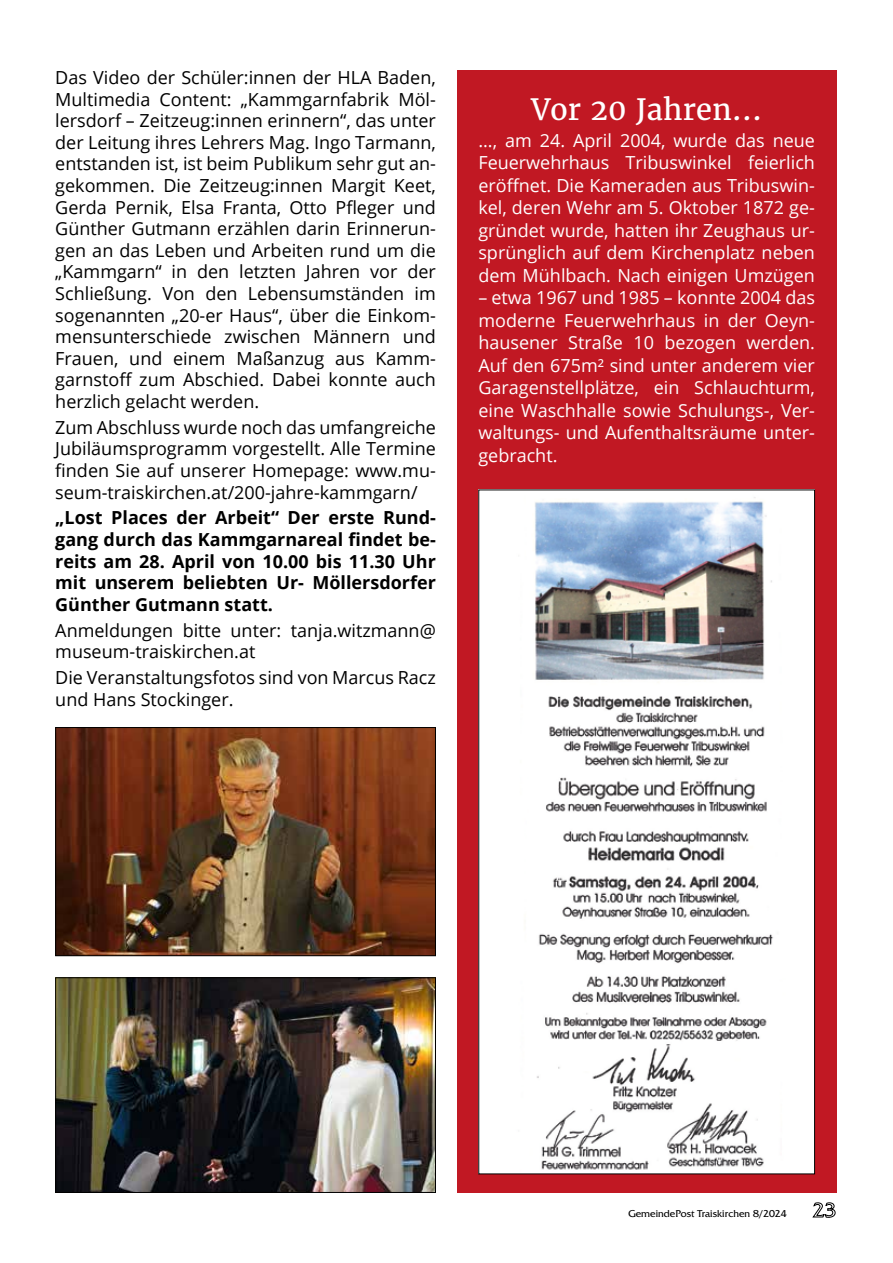
<style>
.page{position:relative;width:893px;height:1263px;background:#fff}
.page>*{position:absolute;margin:0;border:0;box-sizing:border-box;transform-origin:0 0}
.t1{font:29.25px "Merriweather";color:#fff}
.t2{font:18px/21.6px "Open Sans";color:#000;text-align:justify}
.t3{font:18px/22.5px "Open Sans";color:#fff;text-align:justify}
.t4{font:700 18px/21.6px "Open Sans";color:#000;text-align:justify}
.t5{font:10.5px "Friz Quadrata Std";color:#000}
.s1{font-size:21px}
</style>
<div class="page">
<div style="left:457px;top:70px;width:379px;height:1123px;background:#c11823"></div>
<img style="left:480px;top:492px;width:333px;height:680px">
<img style="left:57px;top:729px;width:377px;height:225px">
<div style="left:55px;top:727px;width:381px;height:229px;border:1px solid #000"></div>
<img style="left:57px;top:979px;width:377px;height:212px">
<div style="left:55px;top:977px;width:381px;height:216px;border:1px solid #000"></div>
<p class="t2" style="left:55px;top:66px;width:382px">Das Video der Schüler:innen der HLA Baden, Multimedia Content: „Kammgarnfabrik Möl&shy;lersdorf – Zeitzeug:innen erinnern“, das unter der Leitung ihres Lehrers Mag. Ingo Tarmann, entstanden ist, ist beim Publikum sehr gut an&shy;gekommen. Die Zeitzeug:innen Margit Keet, Gerda Pernik, Elsa Franta, Otto Pfleger und Günther Gutmann erzählen darin Erinnerun&shy;gen an das Leben und Arbeiten rund um die „Kammgarn“ in den letzten Jahren vor der Schließung. Von den Lebensumständen im sogenannten „20-er Haus“, über die Einkom&shy;mensunterschiede zwischen Männern und Frauen, und einem Maßanzug aus Kamm&shy;garnstoff zum Abschied. Dabei konnte auch herzlich gelacht werden.</p>
<p class="t2" style="left:55px;top:416px;width:382px">Zum Abschluss wurde noch das umfangreiche Jubiläumsprogramm vorgestellt. Alle Termine finden Sie auf unserer Homepage: www.mu&shy;seum-traiskirchen.at/200-jahre-kammgarn/</p>
<p class="t4" style="left:55px;top:507px;width:382px">„Lost Places der Arbeit“ Der erste Rund&shy;gang durch das Kammgarnareal findet be&shy;reits am 28. April von 10.00 bis 11.30 Uhr mit unserem beliebten Ur- Möllersdorfer Günther Gutmann statt.</p>
<p class="t2" style="left:55px;top:619px;width:382px">Anmeldungen bitte unter: tanja.witzmann@ museum-traiskirchen.at</p>
<p class="t2" style="left:55px;top:666px;width:382px">Die Veranstaltungsfotos sind von Marcus Racz und Hans Stockinger.</p>
<h1 class="t1" style="left:531px;top:91px;width:233px">Vor 20 Jahren…</h1>
<p class="t3" style="left:478px;top:129px;width:338px">..., am 24. April 2004, wurde das neue Feuerwehrhaus Tribuswinkel feierlich eröffnet. Die Kameraden aus Tribuswin&shy;kel, deren Wehr am 5. Oktober 1872 ge&shy;gründet wurde, hatten ihr Zeughaus ur&shy;sprünglich auf dem Kirchenplatz neben dem Mühlbach. Nach einigen Umzügen</p>
<p class="t3" style="left:478px;top:286px;width:338px">– etwa 1967 und 1985 – konnte 2004 das moderne Feuerwehrhaus in der Oeyn&shy;hausener Straße 10 bezogen werden.<br>Auf den 675m² sind unter anderem vier Garagenstellplätze, ein Schlauchturm, eine Waschhalle sowie Schulungs-, Ver&shy;waltungs- und Aufenthaltsräume unter&shy;gebracht.</p>
<p class="t5" style="left:629px;top:1208px;width:209px">GemeindePost Traiskirchen 8/2024 <span class="s1">23</span></p>
</div>
